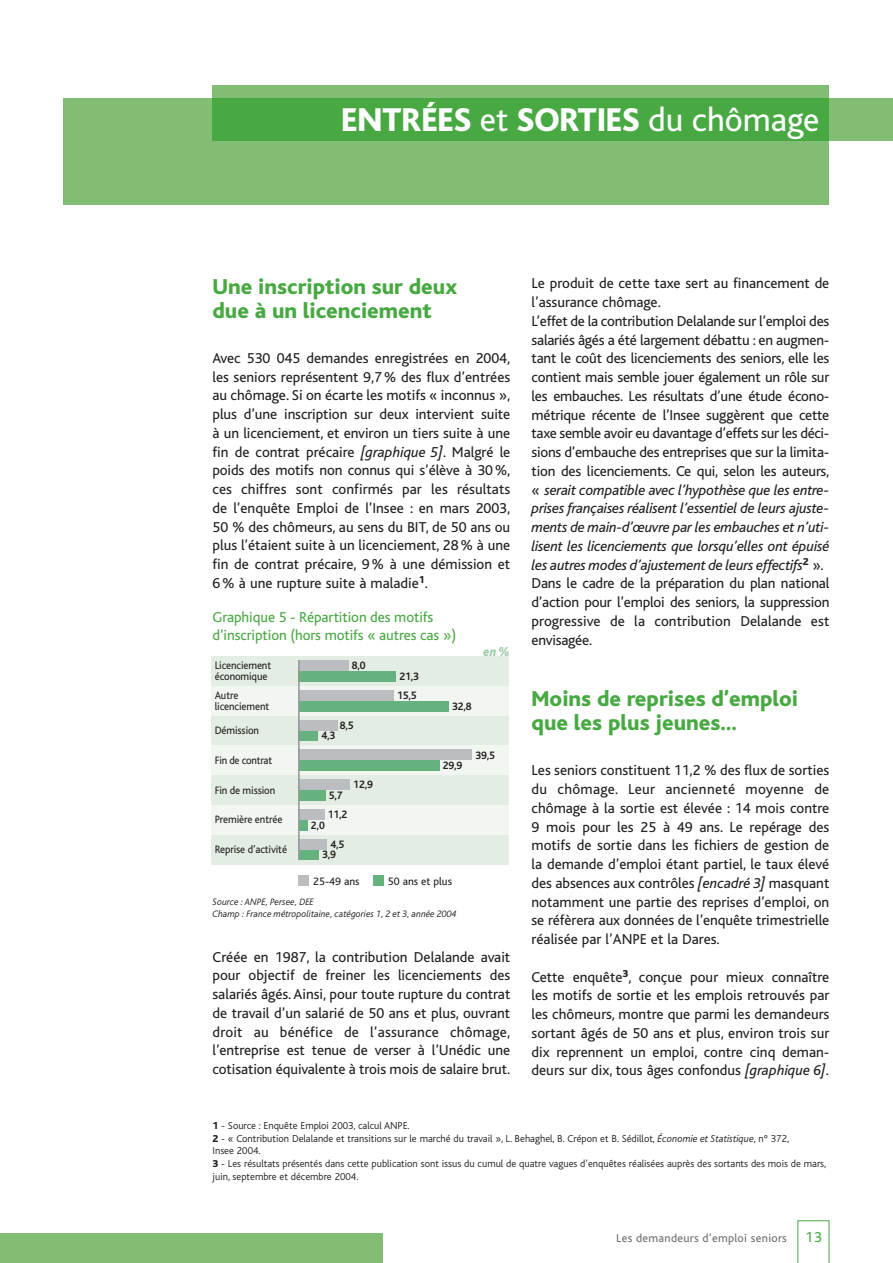
<style>
.page{position:relative;width:893px;height:1263px;background:#fff}
.page>*{position:absolute;margin:0;border:0;box-sizing:border-box;transform-origin:0 0}
.t1{font:800 34.5px "Bliss";color:#fff}
.t2{font:800 22.5px/24px "Bliss";color:#48a942}
.t3{font:15px/18.8px "Bliss";letter-spacing:-.015em;color:#231f20;text-align:justify}
.t4{font:15px/18px "Bliss";letter-spacing:-.005em;color:#48a942}
.t5{font:italic 800 13.5px "Bliss";color:#9dcaa7;scale:.9 1}
.t6{font:12px "Bliss";letter-spacing:.025em;color:#6d6e70}
.t7{font:11.25px/11.2px "Bliss";letter-spacing:-.01em;color:#231f20;scale:.95 1}
.t8{font:700 11.25px "Bliss";letter-spacing:-.01em;color:#231f20;scale:.95 1}
.t9{font:11.25px "Bliss";letter-spacing:-.01em;color:#231f20}
.t10{font:300 10.5px/12.8px "Bliss";color:#231f20}
.t11{font:italic 300 9.75px/11.2px "Bliss";color:#231f20}
.s1{font-weight:400}
.s2{font-style:italic}
.s3{font-weight:800}
.s4{font-size:15px;color:#48a942}
</style>
<div class="page">
<div style="left:64px;top:98px;width:765px;height:106px;background:#81bd72"></div>
<div style="left:212px;top:85px;width:617px;height:55px;background:#81bd72"></div>
<div style="left:829px;top:98px;width:63px;height:42px;background:#81bd72"></div>
<div style="left:212px;top:98px;width:617px;height:42px;background:#48a942"></div>
<div style="left:0;top:1233px;width:382px;height:30px;background:#81bd72"></div>
<svg style="left:797px;top:1220px;width:32px;height:43px"></svg>
<div style="left:211px;top:656px;width:298px;height:30px;background:#e3ede4"></div>
<div style="left:211px;top:716px;width:298px;height:29px;background:#e3ede4"></div>
<div style="left:211px;top:775px;width:298px;height:30px;background:#e3ede4"></div>
<div style="left:211px;top:835px;width:298px;height:29px;background:#e3ede4"></div>
<div style="left:211px;top:686px;width:298px;height:30px;background:#f1f6f1"></div>
<div style="left:211px;top:745px;width:298px;height:30px;background:#f1f6f1"></div>
<div style="left:211px;top:805px;width:298px;height:30px;background:#f1f6f1"></div>
<div style="left:299px;top:671px;width:97px;height:11px;background:#66b27e"></div>
<div style="left:299px;top:701px;width:149px;height:10px;background:#66b27e"></div>
<div style="left:299px;top:730px;width:19px;height:11px;background:#66b27e"></div>
<div style="left:299px;top:760px;width:140px;height:11px;background:#66b27e"></div>
<div style="left:299px;top:790px;width:26px;height:11px;background:#66b27e"></div>
<div style="left:299px;top:820px;width:8px;height:10px;background:#66b27e"></div>
<div style="left:299px;top:850px;width:19px;height:10px;background:#66b27e"></div>
<div style="left:373px;top:875px;width:10px;height:11px;background:#66b27e"></div>
<div style="left:299px;top:660px;width:49px;height:11px;background:#bbbdc0"></div>
<div style="left:299px;top:690px;width:95px;height:11px;background:#bbbdc0"></div>
<div style="left:299px;top:720px;width:39px;height:10px;background:#bbbdc0"></div>
<div style="left:299px;top:750px;width:173px;height:10px;background:#bbbdc0"></div>
<div style="left:299px;top:779px;width:51px;height:11px;background:#bbbdc0"></div>
<div style="left:299px;top:809px;width:25px;height:11px;background:#bbbdc0"></div>
<div style="left:299px;top:839px;width:28px;height:11px;background:#bbbdc0"></div>
<div style="left:298px;top:875px;width:11px;height:11px;background:#bbbdc0"></div>
<hr style="left:298px;top:660px;width:1px;height:200px;background:#939598">
<h1 class="t1" style="left:341px;top:107px;width:480px">ENTRÉES <span class="s1">et</span> SORTIES <span class="s1">du chômage</span></h1>
<h2 class="t2" style="left:212px;top:276px;width:246px">Une inscription sur deux due à un licenciement</h2>
<p class="t3" style="left:212px;top:350px;width:299px">Avec 530 045 demandes enregistrées en 2004, les seniors représentent 9,7 % des flux d’entrées au chômage. Si on écarte les motifs « inconnus », plus d’une inscription sur deux intervient suite à un licenciement, et environ un tiers suite à une fin de contrat précaire <span class="s2">[graphique 5]</span>. Malgré le poids des motifs non connus qui s’élève à 30%, ces chiffres sont confirmés par les résultats de l’enquête Emploi de l’Insee : en mars 2003, 50 % des chômeurs, au sens du BIT, de 50 ans ou plus l’étaient suite à un licenciement, 28 % à une fin de contrat précaire, 9 % à une démission et 6 % à une rupture suite à maladie<sup>1</sup>.</p>
<p class="t4" style="left:212px;top:610px;width:245px">Graphique 5 - Répartition des motifs d’inscription (hors motifs « autres cas »)</p>
<p class="t5" style="left:483px;top:645px;width:30px">en %</p>
<p class="t7" style="left:215px;top:661px;width:61px">Licenciement économique</p>
<p class="t7" style="left:215px;top:691px;width:59px">Autre licenciement</p>
<p class="t7" style="left:215px;top:726px;width:48px">Démission</p>
<p class="t7" style="left:215px;top:756px;width:62px">Fin de contrat</p>
<p class="t7" style="left:215px;top:786px;width:65px">Fin de mission</p>
<p class="t7" style="left:215px;top:815px;width:73px">Première entrée</p>
<p class="t7" style="left:215px;top:845px;width:77px">Reprise d’activité</p>
<p class="t8" style="left:352px;top:660px;width:16px">8,0</p>
<p class="t8" style="left:340px;top:719px;width:16px">8,5</p>
<p class="t8" style="left:321px;top:730px;width:16px">4,3</p>
<p class="t8" style="left:329px;top:789px;width:16px">5,7</p>
<p class="t8" style="left:353px;top:779px;width:22px">12,9</p>
<p class="t8" style="left:328px;top:809px;width:22px">11,2</p>
<p class="t8" style="left:330px;top:838px;width:16px">4,5</p>
<p class="t8" style="left:311px;top:819px;width:16px">2,0</p>
<p class="t8" style="left:322px;top:849px;width:16px">3,9</p>
<p class="t8" style="left:399px;top:670px;width:22px">21,3</p>
<p class="t8" style="left:397px;top:689px;width:22px">15,5</p>
<p class="t8" style="left:452px;top:700px;width:22px">32,8</p>
<p class="t8" style="left:442px;top:760px;width:22px">29,9</p>
<p class="t8" style="left:475px;top:749px;width:22px">39,5</p>
<p class="t9" style="left:313px;top:877px;width:48px">25-49 ans</p>
<p class="t9" style="left:388px;top:877px;width:66px">50 ans et plus</p>
<p class="t11" style="left:212px;top:898px;width:245px">Source : ANPE, Persee, DEE<br>Champ : France métropolitaine, catégories 1, 2 et 3, année 2004</p>
<p class="t3" style="left:212px;top:949px;width:299px">Créée en 1987, la contribution Delalande avait pour objectif de freiner les licenciements des salariés âgés. Ainsi, pour toute rupture du contrat de travail d’un salarié de 50 ans et plus, ouvrant droit au bénéfice de l’assurance chômage, l’entreprise est tenue de verser à l’Unédic une cotisation équivalente à trois mois de salaire brut.</p>
<p class="t3" style="left:531px;top:276px;width:299px;text-align:left">Le produit de cette taxe sert au financement de l’assurance chômage.<br>L’effet de la contribution Delalande sur l’emploi des salariés âgés a été largement débattu : en augmen&shy;tant le coût des licenciements des seniors, elle les contient mais semble jouer également un rôle sur les embauches. Les résultats d’une étude écono&shy;métrique récente de l’Insee suggèrent que cette taxe semble avoir eu davantage d’effets sur les déci&shy;sions d’embauche des entreprises que sur la limita&shy;tion des licenciements. Ce qui, selon les auteurs, « <span class="s2">serait compatible avec l’hypothèse que les entre&shy;prises françaises réalisent l’essentiel de leurs ajuste&shy;ments de main-d’œuvre par les embauches et n’uti&shy;lisent les licenciements que lorsqu’elles ont épuisé les autres modes d’ajustement de leurs effectifs</span><sup>2</sup> ».<br>Dans le cadre de la préparation du plan national d’action pour l’emploi des seniors, la suppression progressive de la contribution Delalande est envisagée.</p>
<h2 class="t2" style="left:531px;top:689px;width:268px">Moins de reprises d’emploi que les plus jeunes…</h2>
<p class="t3" style="left:531px;top:763px;width:299px">Les seniors constituent 11,2 % des flux de sorties du chômage. Leur ancienneté moyenne de chômage à la sortie est élevée : 14 mois contre 9 mois pour les 25 à 49 ans. Le repérage des motifs de sortie dans les fichiers de gestion de la demande d’emploi étant partiel, le taux élevé des absences aux contrôles <span class="s2">[encadré 3]</span> masquant notamment une partie des reprises d’emploi, on se réfèrera aux données de l’enquête trimestrielle réalisée par l’ANPE et la Dares.</p>
<p class="t3" style="left:531px;top:969px;width:299px">Cette enquête<sup>3</sup>, conçue pour mieux connaître les motifs de sortie et les emplois retrouvés par les chômeurs, montre que parmi les demandeurs sortant âgés de 50 ans et plus, environ trois sur dix reprennent un emploi, contre cinq deman&shy;deurs sur dix, tous âges confondus <span class="s2">[graphique 6]</span>.</p>
<p class="t10" style="left:212px;top:1120px;width:615px"><span class="s3">1</span> - Source : Enquête Emploi 2003, calcul ANPE.<br><span class="s3">2</span> - « Contribution Delalande et transitions sur le marché du travail », L. Behaghel, B. Crépon et B. Sédillot, <span class="s2">Économie et Statistique</span>, n° 372,<br>Insee 2004.<br><span class="s3">3</span> - Les résultats présentés dans cette publication sont issus du cumul de quatre vagues d’enquêtes réalisées auprès des sortants des mois de mars, juin, septembre et décembre 2004.</p>
<p class="t6" style="left:616px;top:1234px;width:207px">Les demandeurs d’emploi seniors <span class="s4">13</span></p>
</div>
